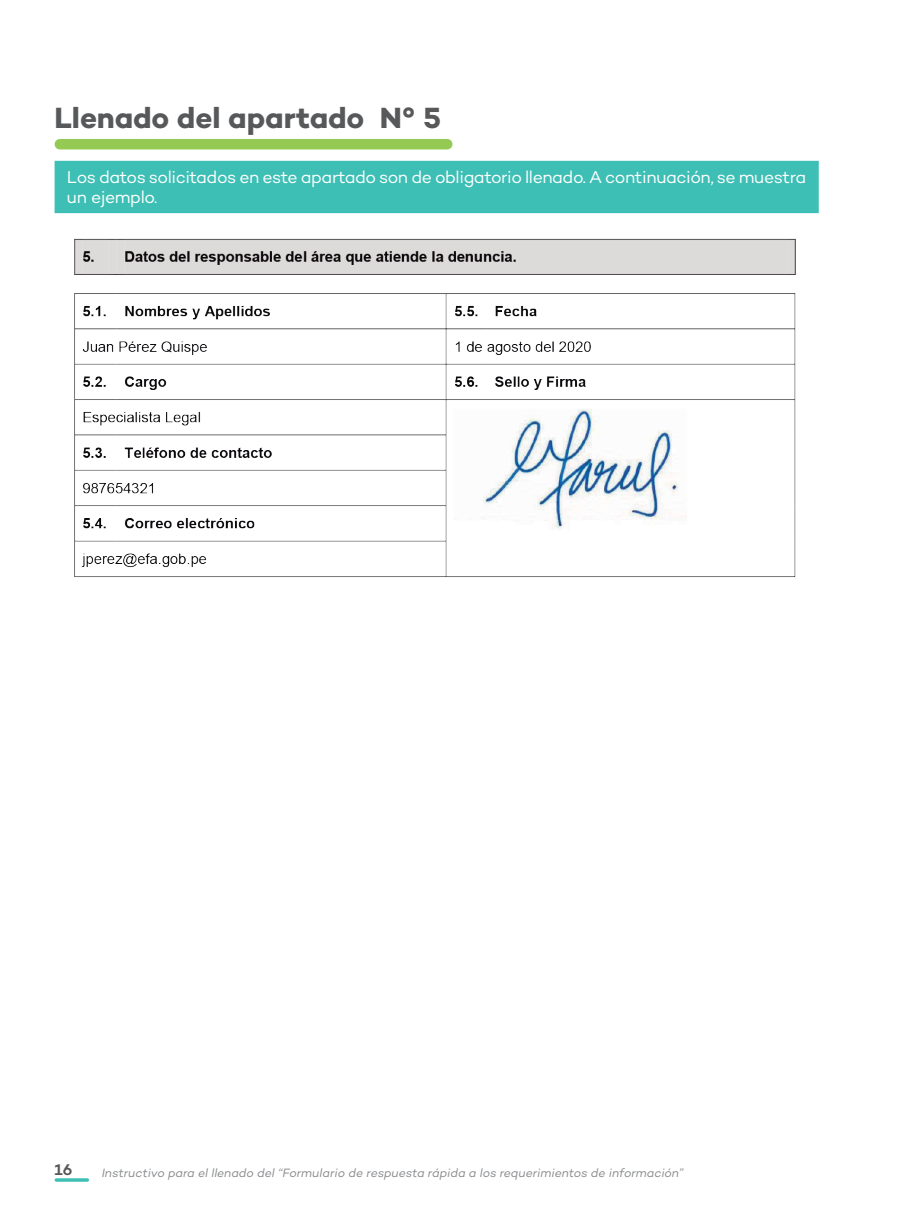
<style>
.page{position:relative;width:918px;height:1216px;background:#fff}
.page>*{position:absolute;margin:0;border:0;box-sizing:border-box;transform-origin:0 0}
.t1{font:700 29.75px "Campton";letter-spacing:-.005em;color:#57585a}
.t2{font:17.5px/19.2px "Campton";letter-spacing:-.025em;color:#fff}
.t3{font:600 15.75px "Campton";color:#57585a}
.t4{font:italic 12.25px "Campton";letter-spacing:-.005em;color:#87898c}
</style>
<div class="page">
<hr style="left:56px;top:1178px;width:31px;height:3px;background:#3ebfb5">
<div style="left:60px;top:139px;width:387px;height:10px;background:#94ca54"></div>
<div style="left:55px;top:161px;width:764px;height:52px;background:#3ebfb5"></div>
<img style="left:55px;top:213px;width:764px;height:364px">
<h1 class="t1" style="left:55px;top:99px;width:388px">Llenado del apartado N° 5</h1>
<p class="t2" style="left:67px;top:167px;width:741px">Los datos solicitados en este apartado son de obligatorio llenado. A continuación, se muestra un ejemplo.</p>
<p class="t3" style="left:55px;top:1159px;width:19px">16</p>
<p class="t4" style="left:102px;top:1164px;width:583px">Instructivo para el llenado del “Formulario de respuesta rápida a los requerimientos de información”</p>
</div>
